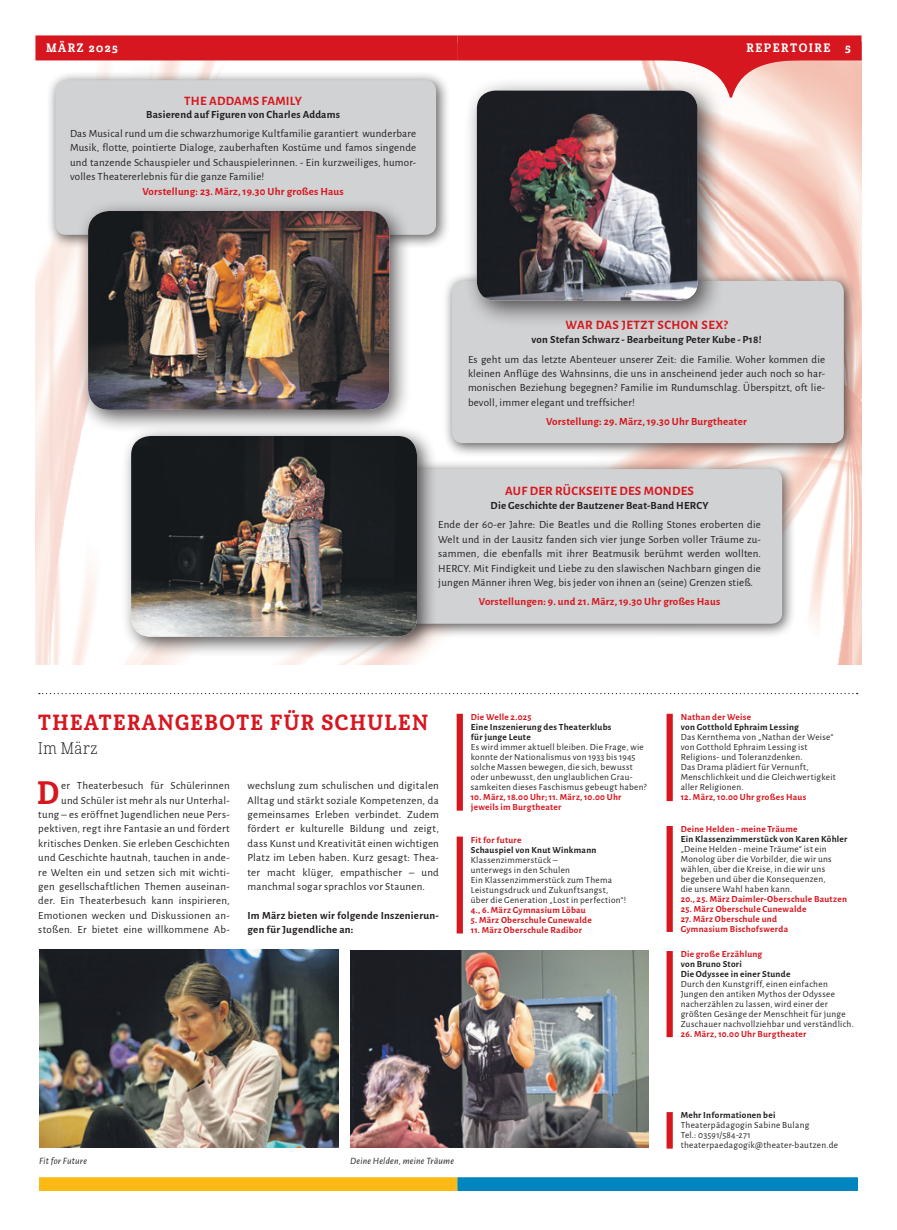
<style>
.page{position:relative;width:897px;height:1230px;background:#fff}
.page>*{position:absolute;margin:0;border:0;box-sizing:border-box;transform-origin:0 0}
.t1{font:31.5px "Cabrito Con Bol";color:#d7171f}
.t2{font:21.25px "Cabrito Con Bol";letter-spacing:.07em;color:#d7171f}
.t3{font:16.25px "Cabrito Con Lig";letter-spacing:.035em;color:#231f20}
.t4{font:700 12.88px "Alegreya Sans";letter-spacing:.02em;color:#d7171f}
.t5{font:11.88px "Cabrito Con Bol";letter-spacing:.125em;color:#fff}
.t6{font:11px/14.4px "Alegreya Sans";letter-spacing:.025em;color:#231f20;text-align:justify}
.t7{font:700 11px/14.4px "Alegreya Sans";letter-spacing:.02em;color:#231f20}
.t8{font:700 11px "Alegreya Sans";letter-spacing:.02em;color:#d7171f}
.t9{font:italic 9.62px "Alegreya Sans";letter-spacing:.025em;color:#231f20}
.t10{font:9.38px/10px "Alegreya Sans";letter-spacing:.03em;color:#231f20}
.t11{font:700 9.38px/10px "Alegreya Sans";letter-spacing:.03em;color:#d7171f}
.t12{font:700 9.38px/10px "Alegreya Sans";letter-spacing:.03em;color:#231f20}
</style>
<div class="page">
<img style="left:35px;top:60px;width:422px;height:604px">
<img style="left:619px;top:98px;width:242px;height:566px">
<div style="left:442px;top:271px;width:416px;height:186px;background:#231f20;opacity:.75"></div>
<div style="left:452px;top:281px;width:391px;height:162px;background:#d1d2d4;border-radius:11px"></div>
<div style="left:463px;top:77px;width:261px;height:250px;background:#231f20;opacity:.75"></div>
<img style="left:477px;top:98px;width:220px;height:202px">
<div style="left:39px;top:1177px;width:418px;height:14px;background:#fcb814"></div>
<div style="left:457px;top:1177px;width:400px;height:14px;background:#0086be"></div>
<svg style="left:457px;top:60px;width:404px;height:38px"></svg>
<div style="left:457px;top:35px;width:404px;height:25px;background:#d7171f"></div>
<div style="left:35px;top:35px;width:422px;height:25px;background:#d7171f"></div>
<div style="left:46px;top:71px;width:404px;height:178px;background:#231f20;opacity:.75"></div>
<div style="left:55px;top:80px;width:381px;height:155px;background:#d1d2d4;border-radius:11px"></div>
<div style="left:76px;top:199px;width:336px;height:233px;background:#231f20;opacity:.75"></div>
<img style="left:88px;top:211px;width:301px;height:199px">
<svg style="left:39px;top:693px;width:818px;height:1px"></svg>
<img style="left:350px;top:950px;width:298px;height:197px">
<img style="left:39px;top:950px;width:300px;height:197px">
<div style="left:456px;top:836px;width:7px;height:97px;background:#d7171f"></div>
<div style="left:666px;top:714px;width:6px;height:87px;background:#d7171f"></div>
<div style="left:456px;top:714px;width:7px;height:96px;background:#d7171f"></div>
<div style="left:666px;top:826px;width:6px;height:106px;background:#d7171f"></div>
<div style="left:666px;top:951px;width:6px;height:86px;background:#d7171f"></div>
<div style="left:666px;top:1112px;width:6px;height:36px;background:#d7171f"></div>
<div style="left:385px;top:460px;width:411px;height:178px;background:#231f20;opacity:.75"></div>
<div style="left:395px;top:469px;width:387px;height:154px;background:#d1d2d4;border-radius:11px"></div>
<div style="left:121px;top:425px;width:316px;height:232px;background:#231f20;opacity:.75"></div>
<img style="left:131px;top:436px;width:286px;height:200px">
<p class="t5" style="left:46px;top:40px;width:73px">MÄRZ 2025</p>
<p class="t5" style="left:746px;top:40px;width:85px">REPERTOIRE</p>
<p class="t5" style="left:845px;top:40px;width:7px">5</p>
<p class="t4" style="left:184px;top:92px;width:120px">THE ADDAMS FAMILY</p>
<p class="t7" style="left:146px;top:106px;width:195px">Basierend auf Figuren von Charles Addams</p>
<p class="t6" style="left:70px;top:126px;width:347px">Das Musical rund um die schwarzhumorige Kultfamilie garantiert wunderbare Musik, flotte, pointierte Dialoge, zauberhaften Kostüme und famos singende und tanzende Schauspieler und Schauspielerinnen. - Ein kurzweiliges, humor&shy;volles Theatererlebnis für die ganze Familie!</p>
<p class="t8" style="left:142px;top:183px;width:202px">Vorstellung: 23. März, 19.30 Uhr großes Haus</p>
<p class="t4" style="left:565px;top:315px;width:164px">WAR DAS JETZT SCHON SEX?</p>
<p class="t7" style="left:531px;top:332px;width:231px">von Stefan Schwarz - Bearbeitung Peter Kube - P18!</p>
<p class="t6" style="left:468px;top:351px;width:358px">Es geht um das letzte Abenteuer unserer Zeit: die Familie. Woher kommen die kleinen Anflüge des Wahnsinns, die uns in anscheinend jeder auch noch so har&shy;monischen Beziehung begegnen? Familie im Rundumschlag. Überspitzt, oft lie&shy;bevoll, immer elegant und treffsicher!</p>
<p class="t8" style="left:546px;top:413px;width:202px">Vorstellung: 29. März, 19.30 Uhr Burgtheater</p>
<p class="t4" style="left:505px;top:481px;width:190px">AUF DER RÜCKSEITE DES MONDES</p>
<p class="t7" style="left:490px;top:497px;width:219px">Die Geschichte der Bautzener Beat-Band HERCY</p>
<p class="t6" style="left:438px;top:517px;width:324px">Ende der 60-er Jahre: Die Beatles und die Rolling Stones eroberten die Welt und in der Lausitz fanden sich vier junge Sorben voller Träume zu&shy;sammen, die ebenfalls mit ihrer Beatmusik berühmt werden wollten.<br>HERCY. Mit Findigkeit und Liebe zu den slawischen Nachbarn gingen die jungen Männer ihren Weg, bis jeder von ihnen an (seine) Grenzen stieß.</p>
<p class="t8" style="left:479px;top:594px;width:243px">Vorstellungen: 9. und 21. März, 19.30 Uhr großes Haus</p>
<h2 class="t2" style="left:38px;top:709px;width:391px">THEATERANGEBOTE FÜR SCHULEN</h2>
<h3 class="t3" style="left:38px;top:738px;width:61px">Im März</h3>
<h1 class="t1" style="left:37px;top:772px;width:24px">D</h1>
<p class="t6" style="left:38px;top:778px;width:193px;text-align:right">er Theaterbesuch für Schülerinnen<br>und Schüler ist mehr als nur Unterhal&shy;tung – es eröffnet Jugendlichen neue Pers&shy;pektiven, regt ihre Fantasie an und fördert kritisches Denken. Sie erleben Geschichten und Geschichte hautnah, tauchen in ande&shy;re Welten ein und setzen sich mit wichti&shy;gen gesellschaftlichen Themen auseinan&shy;der. Ein Theaterbesuch kann inspirieren, Emotionen wecken und Diskussionen an&shy;stoßen. Er bietet eine willkommene Ab-</p>
<p class="t6" style="left:247px;top:778px;width:193px">wechslung zum schulischen und digitalen Alltag und stärkt soziale Kompetenzen, da gemeinsames Erleben verbindet. Zudem fördert er kulturelle Bildung und zeigt, dass Kunst und Kreativität einen wichtigen Platz im Leben haben. Kurz gesagt: Thea&shy;ter macht klüger, empathischer – und manchmal sogar sprachlos vor Staunen.</p>
<p class="t7" style="left:247px;top:907px;width:193px">Im März bieten wir folgende Inszenierun&shy;gen für Jugendliche an:</p>
<p class="t11" style="left:471px;top:711px;width:62px">Die Welle 2.025</p>
<p class="t12" style="left:471px;top:721px;width:142px">Eine Inszenierung des Theaterklubs für junge Leute</p>
<p class="t10" style="left:471px;top:741px;width:177px">Es wird immer aktuell bleiben. Die Frage, wie konnte der Nationalismus von 1933 bis 1945 solche Massen bewegen, die sich, bewusst oder unbewusst, den unglaublichen Grau&shy;samkeiten dieses Faschismus gebeugt haben?</p>
<p class="t11" style="left:471px;top:791px;width:152px">10. März, 18.00 Uhr; 11. März, 10.00 Uhr jeweils im Burgtheater</p>
<p class="t11" style="left:471px;top:834px;width:52px">Fit for future</p>
<p class="t12" style="left:471px;top:844px;width:127px">Schauspiel von Knut Winkmann</p>
<p class="t10" style="left:471px;top:854px;width:157px">Klassenzimmerstück –<br>unterwegs in den Schulen<br>Ein Klassenzimmerstück zum Thema<br>Leistungsdruck und Zukunftsangst, über die Generation „Lost in perfection“!</p>
<p class="t11" style="left:471px;top:904px;width:116px">4., 6. März Gymnasium Löbau</p>
<p class="t11" style="left:471px;top:914px;width:122px">5. März Oberschule Cunewalde</p>
<p class="t11" style="left:471px;top:924px;width:113px">11. März Oberschule Radibor</p>
<p class="t9" style="left:39px;top:1154px;width:50px">Fit for Future</p>
<p class="t9" style="left:350px;top:1154px;width:105px">Deine Helden, meine Träume</p>
<p class="t11" style="left:680px;top:711px;width:72px">Nathan der Weise</p>
<p class="t12" style="left:680px;top:721px;width:120px">von Gotthold Ephraim Lessing</p>
<p class="t10" style="left:680px;top:731px;width:157px">Das Kernthema von „Nathan der Weise“ von Gotthold Ephraim Lessing ist<br>Religions- und Toleranzdenken.<br>Das Drama plädiert für Vernunft,<br>Menschlichkeit und die Gleichwertigkeit aller Religionen.</p>
<p class="t11" style="left:680px;top:791px;width:127px">12. März, 10.00 Uhr großes Haus</p>
<p class="t11" style="left:680px;top:823px;width:118px">Deine Helden - meine Träume</p>
<p class="t12" style="left:680px;top:833px;width:168px">Ein Klassenzimmerstück von Karen Köhler</p>
<p class="t10" style="left:680px;top:843px;width:152px">„Deine Helden - meine Träume“ ist ein Monolog über die Vorbilder, die wir uns wählen, über die Kreise, in die wir uns begeben und über die Konsequenzen, die unsere Wahl haben kann.</p>
<p class="t11" style="left:680px;top:893px;width:168px">20., 25. März Daimler-Oberschule Bautzen</p>
<p class="t11" style="left:680px;top:903px;width:127px">25. März Oberschule Cunewalde</p>
<p class="t11" style="left:680px;top:913px;width:109px">27. März Oberschule und<br>Gymnasium Bischofswerda</p>
<p class="t11" style="left:680px;top:948px;width:83px">Die große Erzählung</p>
<p class="t12" style="left:680px;top:958px;width:111px">von Bruno Stori<br>Die Odyssee in einer Stunde</p>
<p class="t10" style="left:680px;top:978px;width:175px">Durch den Kunstgriff, einen einfachen Jungen den antiken Mythos der Odyssee nacherzählen zu lassen, wird einer der größten Gesänge der Menschheit für junge Zuschauer nachvollziehbar und verständlich.</p>
<p class="t11" style="left:680px;top:1028px;width:127px">26. März, 10.00 Uhr Burgtheater</p>
<p class="t12" style="left:680px;top:1109px;width:96px">Mehr Informationen bei</p>
<p class="t10" style="left:680px;top:1119px;width:159px">Theaterpädagogin Sabine Bulang<br>Tel.: 03591/584-271 theaterpaedagogik@theater-bautzen.de</p>
</div>
